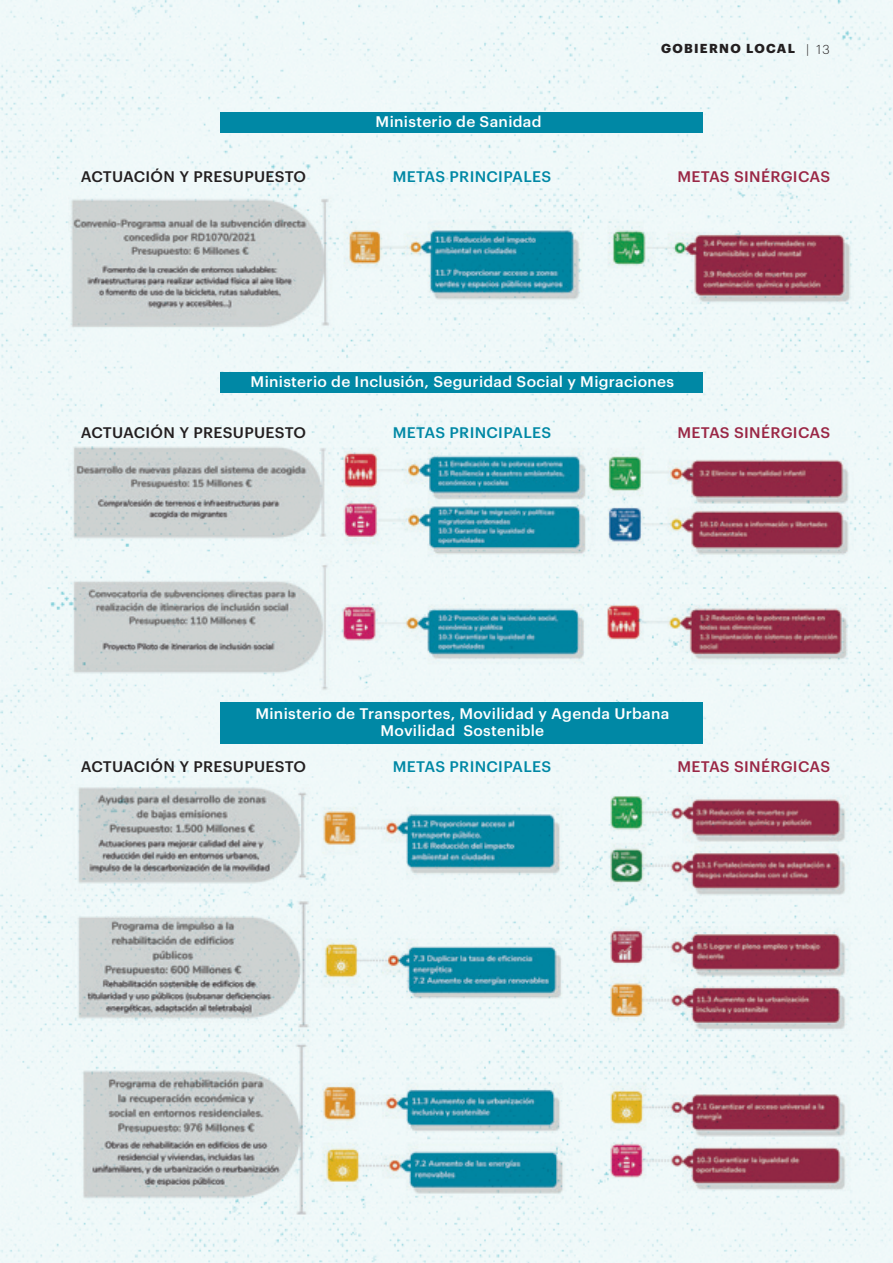
<style>
.page{position:relative;width:893px;height:1263px;background:#eff9f9}
.page>*{position:absolute;margin:0;border:0;box-sizing:border-box;transform-origin:0 0}
.t1{font:500 15px/17.2px "Graphik";letter-spacing:.02em;color:#fff;text-align:center}
.t2{font:500 15px "Graphik";letter-spacing:.02em;color:#231f20}
.t3{font:500 15px "Graphik";letter-spacing:.02em;color:#0088a5}
.t4{font:500 15px "Graphik";letter-spacing:.02em;color:#9a2846}
.t5{font:700 12.75px "Graphik";color:#231f20}
.t6{font:300 12.75px "Graphik";color:#231f20}
</style>
<div class="page">
<img style="left:68px;top:186px;width:787px;height:146px">
<img style="left:68px;top:438px;width:787px;height:257px">
<img style="left:70px;top:784px;width:785px;height:441px">
<div style="left:220px;top:112px;width:483px;height:21px;background:#0088a5"></div>
<div style="left:220px;top:372px;width:483px;height:20px;background:#0088a5"></div>
<div style="left:220px;top:702px;width:483px;height:42px;background:#0088a5"></div>
<p class="t1" style="left:376px;top:112px;width:167px">Ministerio de Sanidad</p>
<p class="t5" style="left:661px;top:39px;width:11px">GOBIERNO</p>
<p class="t5" style="left:746px;top:39px;width:11px">LOCAL</p>
<p class="t6" style="left:806px;top:40px;width:25px">| 13</p>
<p class="t2" style="left:81px;top:166px;width:227px">ACTUACIÓN Y PRESUPUESTO</p>
<p class="t3" style="left:393px;top:166px;width:160px">METAS PRINCIPALES</p>
<p class="t4" style="left:677px;top:166px;width:154px">METAS SINÉRGICAS</p>
<p class="t1" style="left:251px;top:372px;width:425px">Ministerio de Inclusión, Seguridad Social y Migraciones</p>
<p class="t2" style="left:81px;top:421px;width:227px">ACTUACIÓN Y PRESUPUESTO</p>
<p class="t3" style="left:393px;top:421px;width:160px">METAS PRINCIPALES</p>
<p class="t4" style="left:677px;top:421px;width:154px">METAS SINÉRGICAS</p>
<p class="t1" style="left:255px;top:703px;width:415px">Ministerio de Transportes, Movilidad y Agenda Urbana<br>Movilidad Sostenible</p>
<p class="t2" style="left:81px;top:755px;width:227px">ACTUACIÓN Y PRESUPUESTO</p>
<p class="t3" style="left:393px;top:755px;width:160px">METAS PRINCIPALES</p>
<p class="t4" style="left:677px;top:755px;width:154px">METAS SINÉRGICAS</p>
</div>
